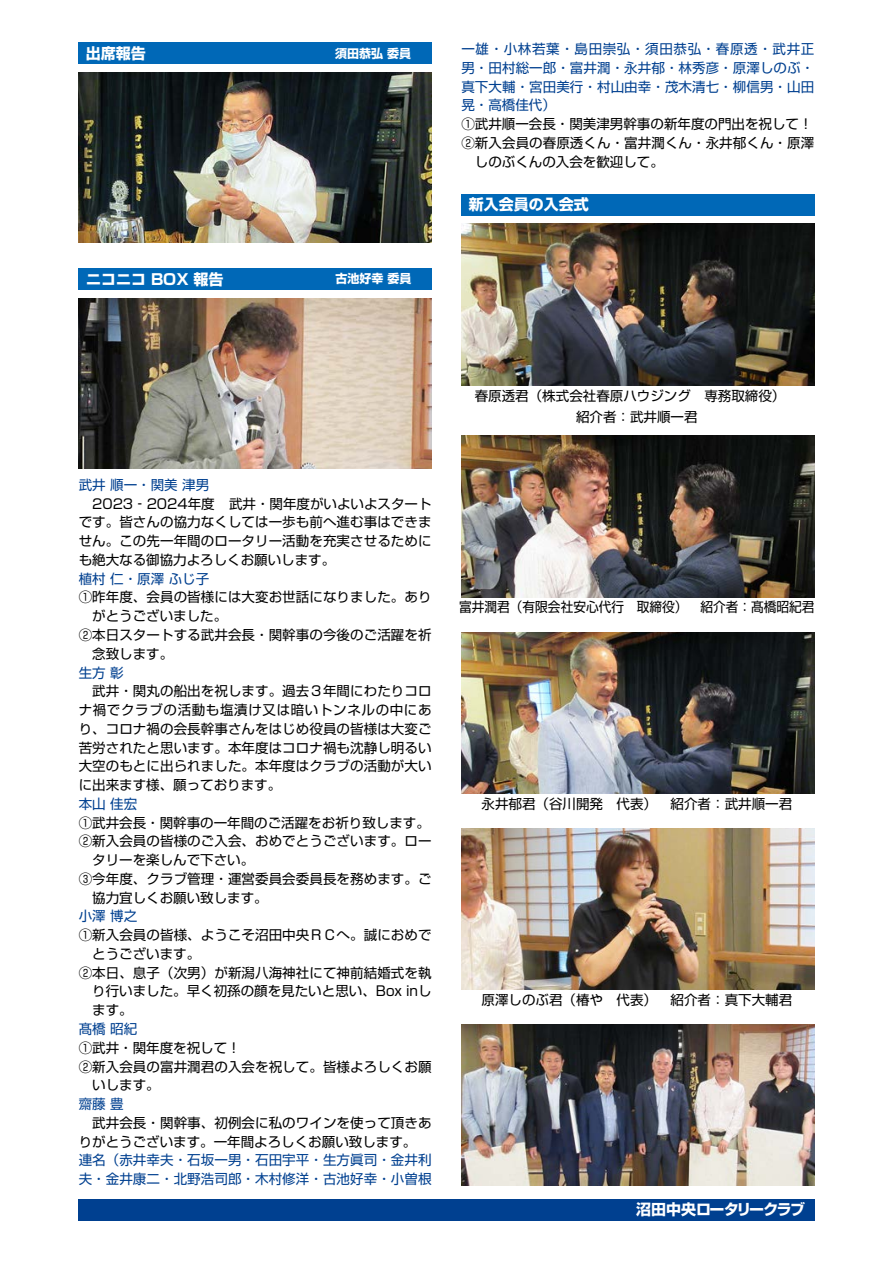
<style>
.page{position:relative;width:893px;height:1263px;background:#fff}
.page>*{position:absolute;margin:0;border:0;box-sizing:border-box;transform-origin:0 0}
.t1{font:700 15px "Shin Go Pro";color:#fff}
.t2{font:700 15px "Shin Go Pro";letter-spacing:-.06em;color:#fff}
.t3{font:13.5px/18.8px "Shin Go Pro";color:#000}
.t4{font:13.5px/18.8px "Shin Go Pro";letter-spacing:.005em;color:#004090}
.t5{font:13.5px "Shin Go Pro";color:#000;scale:.94 1}
.t6{font:700 12px "Shin Go Pro";color:#fff}
</style>
<div class="page">
<img style="left:78px;top:72px;width:354px;height:170px">
<img style="left:461px;top:224px;width:353px;height:162px">
<div style="left:78px;top:42px;width:354px;height:21px;background:#0068b7"></div>
<div style="left:461px;top:194px;width:353px;height:21px;background:#0068b7"></div>
<div style="left:78px;top:1199px;width:736px;height:21px;background:#004090"></div>
<img style="left:78px;top:298px;width:354px;height:171px">
<div style="left:79px;top:268px;width:353px;height:21px;background:#0068b7"></div>
<img style="left:461px;top:436px;width:353px;height:161px">
<img style="left:461px;top:632px;width:353px;height:162px">
<img style="left:461px;top:828px;width:353px;height:162px">
<img style="left:461px;top:1024px;width:353px;height:161px">
<p class="t1" style="left:86px;top:41px;width:62px">出席報告</p>
<p class="t1" style="left:86px;top:267px;width:139px">ニコニコ BOX 報告</p>
<p class="t6" style="left:335px;top:44px;width:78px">須田恭弘委員</p>
<p class="t6" style="left:335px;top:269px;width:78px">古池好幸委員</p>
<p class="t4" style="left:461px;top:38px;width:354px;text-align:justify">一雄・小林若葉・島田崇弘・須田恭弘・春原透・武井正男・田村総一郎・富井潤・永井郁・林秀彦・原澤しのぶ・真下大輔・宮田美行・村山由幸・茂木清七・柳信男・山田晃・高橋佳代(</p>
<p class="t3" style="left:461px;top:113px;width:353px">①武井順一会長・関美津男幹事の新年度の門出を祝して!</p>
<p class="t3" style="left:461px;top:132px;width:354px">②新入会員の春原透くん・富井潤くん・永井郁くん・原澤</p>
<p class="t3" style="left:475px;top:151px;width:191px">しのぶくんの入会を歓迎して。</p>
<p class="t1" style="left:469px;top:193px;width:122px">新入会員の入会式</p>
<p class="t4" style="left:79px;top:474px;width:132px">武井順一・関美津男</p>
<p class="t3" style="left:229px;top:492px;width:204px">武井・関年度がいよいよスタート</p>
<p class="t3" style="left:79px;top:492px;width:354px">　2023‐2024年度<br>です。皆さんの協力なくしては一歩も前へ進む事はできません。この先一年間のロータリー活動を充実させるためにも絶大なる御協力よろしくお願いします。</p>
<p class="t4" style="left:79px;top:567px;width:132px">植村仁・原澤ふじ子</p>
<p class="t3" style="left:79px;top:586px;width:354px">①昨年度、会員の皆様には大変お世話になりました。あり</p>
<p class="t3" style="left:92px;top:605px;width:137px">がとうございました。</p>
<p class="t3" style="left:79px;top:624px;width:354px">②本日スタートする武井会長・関幹事の今後のご活躍を祈</p>
<p class="t3" style="left:92px;top:643px;width:83px">念致します。</p>
<p class="t4" style="left:79px;top:661px;width:47px">生方彰</p>
<p class="t3" style="left:79px;top:680px;width:354px;text-align:justify">　武井・関丸の船出を祝します。過去３年間にわたりコロナ禍でクラブの活動も塩漬け又は暗いトンネルの中にあり、コロナ禍の会長幹事さんをはじめ役員の皆様は大変ご苦労されたと思います。本年度はコロナ禍も沈静し明るい大空のもとに出られました。本年度はクラブの活動が大いに出来ます様、願っております。</p>
<p class="t4" style="left:79px;top:793px;width:60px">本山佳宏</p>
<p class="t3" style="left:79px;top:811px;width:353px">①武井会長・関幹事の一年間のご活躍をお祈り致します。</p>
<p class="t3" style="left:79px;top:830px;width:354px">②新入会員の皆様のご入会、おめでとうございます。ロー</p>
<p class="t3" style="left:92px;top:849px;width:164px">タリーを楽しんで下さい。</p>
<p class="t3" style="left:79px;top:868px;width:354px">③今年度、クラブ管理・運営委員会委員長を務めます。ご</p>
<p class="t3" style="left:92px;top:886px;width:177px">協力宜しくお願い致します。</p>
<p class="t4" style="left:79px;top:905px;width:60px">小澤博之</p>
<p class="t3" style="left:79px;top:924px;width:354px">①新入会員の皆様、ようこそ沼田中央ＲＣへ。誠におめで</p>
<p class="t3" style="left:92px;top:943px;width:110px">とうございます。</p>
<p class="t3" style="left:79px;top:961px;width:354px">②本日、息子（次男）が新潟八海神社にて神前結婚式を執</p>
<p class="t3" style="left:92px;top:980px;width:341px">り行いました。早く初孫の顔を見たいと思い、Box inし</p>
<p class="t3" style="left:92px;top:999px;width:42px">ます。</p>
<p class="t4" style="left:79px;top:1018px;width:60px">髙橋昭紀</p>
<p class="t3" style="left:79px;top:1037px;width:164px">①武井・関年度を祝して!</p>
<p class="t3" style="left:79px;top:1055px;width:354px">②新入会員の富井潤君の入会を祝して。皆様よろしくお願</p>
<p class="t3" style="left:92px;top:1074px;width:69px">いします。</p>
<p class="t4" style="left:79px;top:1093px;width:47px">齋藤豊</p>
<p class="t3" style="left:79px;top:1112px;width:354px">　武井会長・関幹事、初例会に私のワインを使って頂きありがとうございます。一年間よろしくお願い致します。</p>
<p class="t4" style="left:79px;top:1149px;width:354px">連名（赤井幸夫・石坂一男・石田宇平・生方眞司・金井利夫・金井康二・北野浩司郎・木村修洋・古池好幸・小曽根</p>
<p class="t3" style="left:576px;top:383px;width:211px;line-height:21px;text-indent:-101px">春原透君（株式会社春原ハウジング　専務取締役(紹介者：武井順一君</p>
<p class="t5" style="left:459px;top:596px;width:380px">富井潤君（有限会社安心代行　取締役）　紹介者：髙橋昭紀君</p>
<p class="t3" style="left:481px;top:792px;width:312px">永井郁君（谷川開発　代表）　紹介者：武井順一君</p>
<p class="t3" style="left:481px;top:988px;width:312px">原澤しのぶ君（椿や　代表）　紹介者：真下大輔君</p>
<p class="t2" style="left:636px;top:1198px;width:171px">沼田中央ロータリークラブ</p>
</div>
